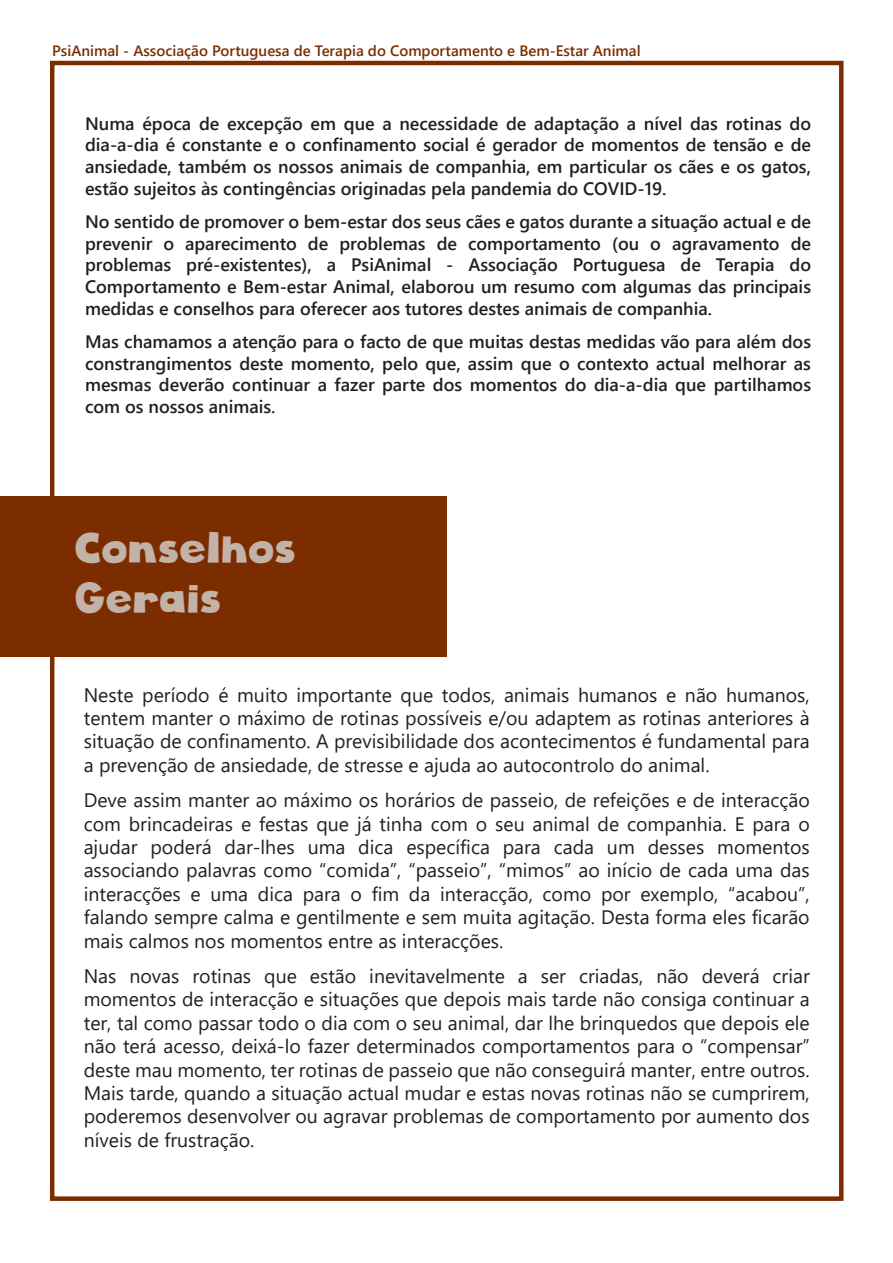
<style>
.page{position:relative;width:893px;height:1263px;background:#fff}
.page>*{position:absolute;margin:0;border:0;box-sizing:border-box;transform-origin:0 0}
.t1{font:42px/50.4px "Cloudy Witha Chanceof Love";color:#c2b2a7}
.t2{font:19.5px/23.4px "Segoe UI";color:#231f20;text-align:justify}
.t3{font:600 18px/21.6px "Segoe UI";color:#231f20;text-align:justify}
.t4{font:600 15px "Segoe UI";color:#7b2d00}
</style>
<div class="page">
<div style="left:50px;top:61px;width:793px;height:1140px;border:4px solid #7b2d00"></div>
<div style="left:0;top:497px;width:446px;height:160px;background:#7b2d00"></div>
<p class="t4" style="left:52px;top:36px;width:590px">PsiAnimal - Associação Portuguesa de Terapia do Comportamento e Bem-Estar Animal</p>
<p class="t3" style="left:85px;top:111px;width:728px">Numa época de excepção em que a necessidade de adaptação a nível das rotinas do dia-a-dia é constante e o confinamento social é gerador de momentos de tensão e de ansiedade, também os nossos animais de companhia, em particular os cães e os gatos, estão sujeitos às contingências originadas pela pandemia do COVID-19.</p>
<p class="t3" style="left:85px;top:210px;width:728px">No sentido de promover o bem-estar dos seus cães e gatos durante a situação actual e de prevenir o aparecimento de problemas de comportamento (ou o agravamento de problemas pré-existentes), a PsiAnimal - Associação Portuguesa de Terapia do Comportamento e Bem-estar Animal, elaborou um resumo com algumas das principais medidas e conselhos para oferecer aos tutores destes animais de companhia.</p>
<p class="t3" style="left:85px;top:330px;width:728px">Mas chamamos a atenção para o facto de que muitas destas medidas vão para além dos constrangimentos deste momento, pelo que, assim que o contexto actual melhorar as mesmas deverão continuar a fazer parte dos momentos do dia-a-dia que partilhamos com os nossos animais.</p>
<h1 class="t1" style="left:76px;top:523px;width:223px">Conselhos<br>Gerais</h1>
<p class="t2" style="left:84px;top:681px;width:727px">Neste período é muito importante que todos, animais humanos e não humanos, tentem manter o máximo de rotinas possíveis e/ou adaptem as rotinas anteriores à situação de confinamento. A previsibilidade dos acontecimentos é fundamental para a prevenção de ansiedade, de stresse e ajuda ao autocontrolo do animal.</p>
<p class="t2" style="left:84px;top:787px;width:728px">Deve assim manter ao máximo os horários de passeio, de refeições e de interacção com brincadeiras e festas que já tinha com o seu animal de companhia. E para o ajudar poderá dar-lhes uma dica específica para cada um desses momentos associando palavras como “comida”, “passeio”, “mimos” ao início de cada uma das interacções e uma dica para o fim da interacção, como por exemplo, “acabou”, falando sempre calma e gentilmente e sem muita agitação. Desta forma eles ficarão mais calmos nos momentos entre as interacções.</p>
<p class="t2" style="left:84px;top:962px;width:728px">Nas novas rotinas que estão inevitavelmente a ser criadas, não deverá criar momentos de interacção e situações que depois mais tarde não consiga continuar a ter, tal como passar todo o dia com o seu animal, dar lhe brinquedos que depois ele não terá acesso, deixá-lo fazer determinados comportamentos para o “compensar” deste mau momento, ter rotinas de passeio que não conseguirá manter, entre outros.<br>Mais tarde, quando a situação actual mudar e estas novas rotinas não se cumprirem, poderemos desenvolver ou agravar problemas de comportamento por aumento dos níveis de frustração.</p>
</div>
